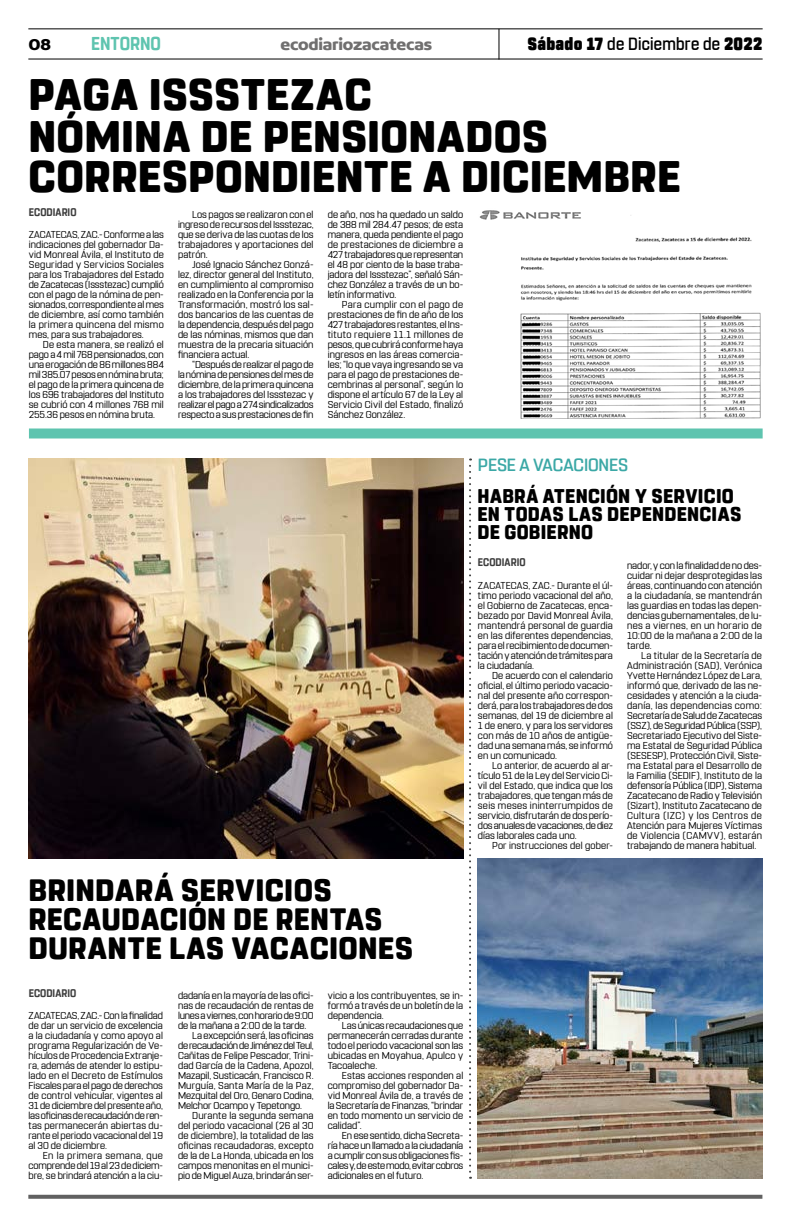
<style>
.page{position:relative;width:791px;height:1225px;background:#fff}
.page>*{position:absolute;margin:0;border:0;box-sizing:border-box;transform-origin:0 0}
.t1{font:800 44px/41px "Rohn Rounded";letter-spacing:.005em;color:#000}
.t2{font:800 30.8px/29px "Rohn Rounded";letter-spacing:.015em;color:#000}
.t3{font:800 19.8px/18px "Rohn Rounded";letter-spacing:.015em;color:#000;scale:.96 1}
.t4{font:700 18.6px "Rohn Rounded";letter-spacing:-.005em;color:#5ec4af;scale:.91 1}
.t5{font:500 17.6px "Rohn Rounded";letter-spacing:.015em;color:#000;scale:.91 1}
.t6{font:500 17.6px "Rohn Rounded";letter-spacing:-.005em;color:#3ba8a6}
.t7{font:700 16.9px "Concord";letter-spacing:-.01em;color:#706f6f}
.t8{font:700 16.9px "Concord";color:#000}
.t9{font:700 11px "Rohn Rounded";letter-spacing:.005em;color:#3d3d3d;scale:.91 1}
.t10{font:10px/10px "Rohn Rounded";letter-spacing:.005em;color:#000;text-align:justify}
.t11{font:10px "Rohn Rounded";letter-spacing:-.02em;color:#000}
.t12{font:10px "Rohn Rounded";letter-spacing:-.025em;color:#000}
.s1{font-weight:900}
</style>
<div class="page">
<hr style="left:28px;top:28px;width:735px;height:1px;background:#000">
<hr style="left:28px;top:59px;width:735px;height:1px;background:#000">
<hr style="left:498px;top:29px;width:1px;height:31px;background:#000">
<svg style="left:28px;top:1194px;width:734px;height:4px;background:#7f7f7f"></svg>
<svg style="left:469px;top:458px;width:2px;height:720px"></svg>
<div style="left:29px;top:428px;width:734px;height:10px;background:#5ec4af"></div>
<img style="left:479px;top:210px;width:282px;height:208px">
<img style="left:29px;top:458px;width:434px;height:400px">
<img style="left:477px;top:858px;width:286px;height:320px">
<h3 class="t8" style="left:28px;top:34px;width:24px">08</h3>
<h3 class="t4" style="left:91px;top:32px;width:78px">ENTORNO</h3>
<h3 class="t7" style="left:280px;top:34px;width:153px">ecodiariozacatecas</h3>
<h3 class="t5" style="left:527px;top:33px;width:260px"><span class="s1">Sábado 17</span> de Diciembre de <span class="s1">2022</span></h3>
<h1 class="t1" style="left:28px;top:75px;width:653px">PAGA ISSSTEZAC<br>NÓMINA DE PENSIONADOS<br>CORRESPONDIENTE A DICIEMBRE</h1>
<p class="t9" style="left:29px;top:206px;width:54px">ECODIARIO</p>
<p class="t10" style="left:178px;top:210px;width:137px;text-indent:14px">Los pagos se realizaron con el ingreso de recursos del Issstezac, que se deriva de las cuotas de los trabajadores y aportaciones del patrón.</p>
<p class="t10" style="left:178px;top:260px;width:137px;text-indent:14px">José Ignacio Sánchez Gonzá&shy;lez, director general del Instituto, en cumplimiento al compromiso realizado en la Conferencia por la Transformación, mostró los sal&shy;dos bancarios de las cuentas de la dependencia, después del pago de las nóminas, mismos que dan muestra de la precaria situación financiera actual.</p>
<p class="t10" style="left:178px;top:360px;width:137px;text-indent:14px">“Después de realizar el pago de la nómina de pensiones del mes de diciembre, de la primera quincena a los trabajadores del Issstezac y realizar el pago a 274 sindicalizados respecto a sus prestaciones de fin</p>
<p class="t10" style="left:29px;top:230px;width:137px">ZACATECAS, ZAC.- Conforme a las indicaciones del gobernador Da&shy;vid Monreal Ávila, el Instituto de Seguridad y Servicios Sociales para los Trabajadores del Estado de Zacatecas (Issstezac) cumplió con el pago de la nómina de pen&shy;sionados, correspondiente al mes de diciembre, así como también la primera quincena del mismo mes, para sus trabajadores.</p>
<p class="t10" style="left:29px;top:340px;width:137px;text-indent:14px">De esta manera, se realizó el pago a 4 mil 768 pensionados, con una erogación de 86 millones 884 mil 385.07 pesos en nómina bruta; el pago de la primera quincena de los 696 trabajadores del Instituto se cubrió con 4 millones 768 mil 255.36 pesos en nómina bruta.</p>
<p class="t10" style="left:328px;top:210px;width:137px">de año, nos ha quedado un saldo de 388 mil 284.47 pesos; de esta manera, queda pendiente el pago de prestaciones de diciembre a 427 trabajadores que representan el 48 por ciento de la base traba&shy;jadora del Issstezac”, señaló Sán&shy;chez González a través de un bo&shy;letín informativo.</p>
<p class="t10" style="left:328px;top:300px;width:137px;text-indent:14px">Para cumplir con el pago de prestaciones de fin de año de los 427 trabajadores restantes, el Ins&shy;tituto requiere 11.1 millones de pesos, que cubrirá conforme haya ingresos en las áreas comercia&shy;les; “lo que vaya ingresando se va para el pago de prestaciones de&shy;cembrinas al personal”, según lo dispone el artículo 67 de la Ley al Servicio Civil del Estado, finalizó Sánchez González.</p>
<h2 class="t2" style="left:28px;top:876px;width:386px">BRINDARÁ SERVICIOS<br>RECAUDACIÓN DE RENTAS<br>DURANTE LAS VACACIONES</h2>
<p class="t9" style="left:29px;top:986px;width:54px">ECODIARIO</p>
<p class="t10" style="left:178px;top:990px;width:137px">dadanía en la mayoría de las ofici-</p>
<p class="t10" style="left:178px;top:1000px;width:137px">nas de recaudación de rentas de</p>
<p class="t11" style="left:178px;top:1009px;width:137px">lunes a viernes, con horario de 9:00</p>
<p class="t10" style="left:178px;top:1020px;width:130px">de la mañana a 2:00 de la tarde.</p>
<p class="t10" style="left:192px;top:1030px;width:123px">La excepción será, las oficinas</p>
<p class="t12" style="left:178px;top:1039px;width:137px">de recaudación de Jiménez del Teul,</p>
<p class="t10" style="left:178px;top:1050px;width:137px">Cañitas de Felipe Pescador, Trini-</p>
<p class="t10" style="left:178px;top:1060px;width:137px">dad García de la Cadena, Apozol,</p>
<p class="t10" style="left:178px;top:1070px;width:137px">Mazapil, Susticacán, Francisco R.</p>
<p class="t10" style="left:178px;top:1080px;width:137px">Murguía, Santa María de la Paz,</p>
<p class="t10" style="left:178px;top:1090px;width:137px">Mezquital del Oro, Genaro Codina,</p>
<p class="t10" style="left:178px;top:1100px;width:126px">Melchor Ocampo y Tepetongo.</p>
<p class="t10" style="left:192px;top:1110px;width:123px">Durante la segunda semana</p>
<p class="t10" style="left:178px;top:1120px;width:137px">del periodo vacacional (26 al 30</p>
<p class="t10" style="left:178px;top:1130px;width:137px">de diciembre), la totalidad de las</p>
<p class="t10" style="left:178px;top:1140px;width:137px">oficinas recaudadoras, excepto</p>
<p class="t10" style="left:178px;top:1150px;width:137px">de la de La Honda, ubicada en los</p>
<p class="t10" style="left:178px;top:1160px;width:137px">campos menonitas en el munici-</p>
<p class="t10" style="left:178px;top:1170px;width:137px">pio de Miguel Auza, brindarán ser-</p>
<p class="t10" style="left:29px;top:1010px;width:136px">ZACATECAS, ZAC.- Con la finalidad de dar un servicio de excelencia a la ciudadanía y como apoyo al programa Regularización de Ve&shy;hículos de Procedencia Extranje&shy;ra, además de atender lo estipu&shy;lado en el Decreto de Estímulos Fiscales para el pago de derechos de control vehicular, vigentes al 31 de diciembre del presente año, las oficinas de recaudación de ren&shy;tas permanecerán abiertas du&shy;rante el periodo vacacional del 19 al 30 de diciembre.</p>
<p class="t10" style="left:29px;top:1150px;width:136px;text-indent:14px">En la primera semana, que comprende del 19 al 23 de diciem&shy;bre, se brindará atención a la ciu-</p>
<p class="t10" style="left:328px;top:990px;width:137px">vicio a los contribuyentes, se in&shy;formó a través de un boletín de la dependencia.</p>
<p class="t10" style="left:328px;top:1020px;width:137px;text-indent:14px">Las únicas recaudaciones que permanecerán cerradas durante todo el periodo vacacional son las ubicadas en Moyahua, Apulco y Tacoaleche.</p>
<p class="t10" style="left:328px;top:1070px;width:137px;text-indent:14px">Estas acciones responden al compromiso del gobernador Da&shy;vid Monreal Ávila de, a través de la Secretaría de Finanzas, “brindar en todo momento un servicio de calidad”.</p>
<p class="t10" style="left:328px;top:1130px;width:137px;text-indent:14px">En ese sentido, dicha Secreta&shy;ría hace un llamado a la ciudadanía a cumplir con sus obligaciones fis&shy;cales y, de este modo, evitar cobros adicionales en el futuro.</p>
<h3 class="t6" style="left:478px;top:455px;width:152px">PESE A VACACIONES</h3>
<h3 class="t3" style="left:477px;top:487px;width:276px">HABRÁ ATENCIÓN Y SERVICIO<br>EN TODAS LAS DEPENDENCIAS<br>DE GOBIERNO</h3>
<p class="t9" style="left:478px;top:556px;width:54px">ECODIARIO</p>
<p class="t10" style="left:478px;top:580px;width:136px">ZACATECAS, ZAC.- Durante el úl&shy;timo periodo vacacional del año, el Gobierno de Zacatecas, enca&shy;bezado por David Monreal Ávila, mantendrá personal de guardia en las diferentes dependencias, para el recibimiento de documen&shy;tación y atención de trámites para la ciudadanía.</p>
<p class="t10" style="left:478px;top:670px;width:136px;text-indent:14px">De acuerdo con el calendario oficial, el último periodo vacacio&shy;nal del presente año correspon&shy;derá, para los trabajadores de dos semanas, del 19 de diciembre al 1 de enero, y para los servidores con más de 10 años de antigüe&shy;dad una semana más, se informó en un comunicado.</p>
<p class="t10" style="left:478px;top:760px;width:136px;text-indent:14px">Lo anterior, de acuerdo al ar&shy;tículo 51 de la Ley del Servicio Ci&shy;vil del Estado, que indica que los trabajadores, que tengan más de seis meses ininterrumpidos de servicio, disfrutarán de dos perío&shy;dos anuales de vacaciones, de diez días laborales cada uno.</p>
<p class="t10" style="left:492px;top:840px;width:122px">Por instrucciones del gober-</p>
<p class="t10" style="left:627px;top:560px;width:136px">nador, y con la finalidad de no des&shy;cuidar ni dejar desprotegidas las áreas, continuando con atención a la ciudadanía, se mantendrán las guardias en todas las depen&shy;dencias gubernamentales, de lu&shy;nes a viernes, en un horario de 10:00 de la mañana a 2:00 de la tarde.</p>
<p class="t10" style="left:627px;top:650px;width:136px;text-indent:14px">La titular de la Secretaría de Administración (SAD), Verónica Yvette Hernández López de Lara, informó que, derivado de las ne&shy;cesidades y atención a la ciuda&shy;danía, las dependencias como:<br>Secretaría de Salud de Zacatecas (SSZ), de Seguridad Pública (SSP), Secretariado Ejecutivo del Siste&shy;ma Estatal de Seguridad Pública (SESESP), Protección Civil, Siste&shy;ma Estatal para el Desarrollo de la Familia (SEDIF), Instituto de la defensoría Pública (IDP), Sistema Zacatecano de Radio y Televisión (Sizart), Instituto Zacatecano de Cultura (IZC) y los Centros de Atención para Mujeres Víctimas de Violencia (CAMVV), estarán trabajando de manera habitual.</p>
</div>
